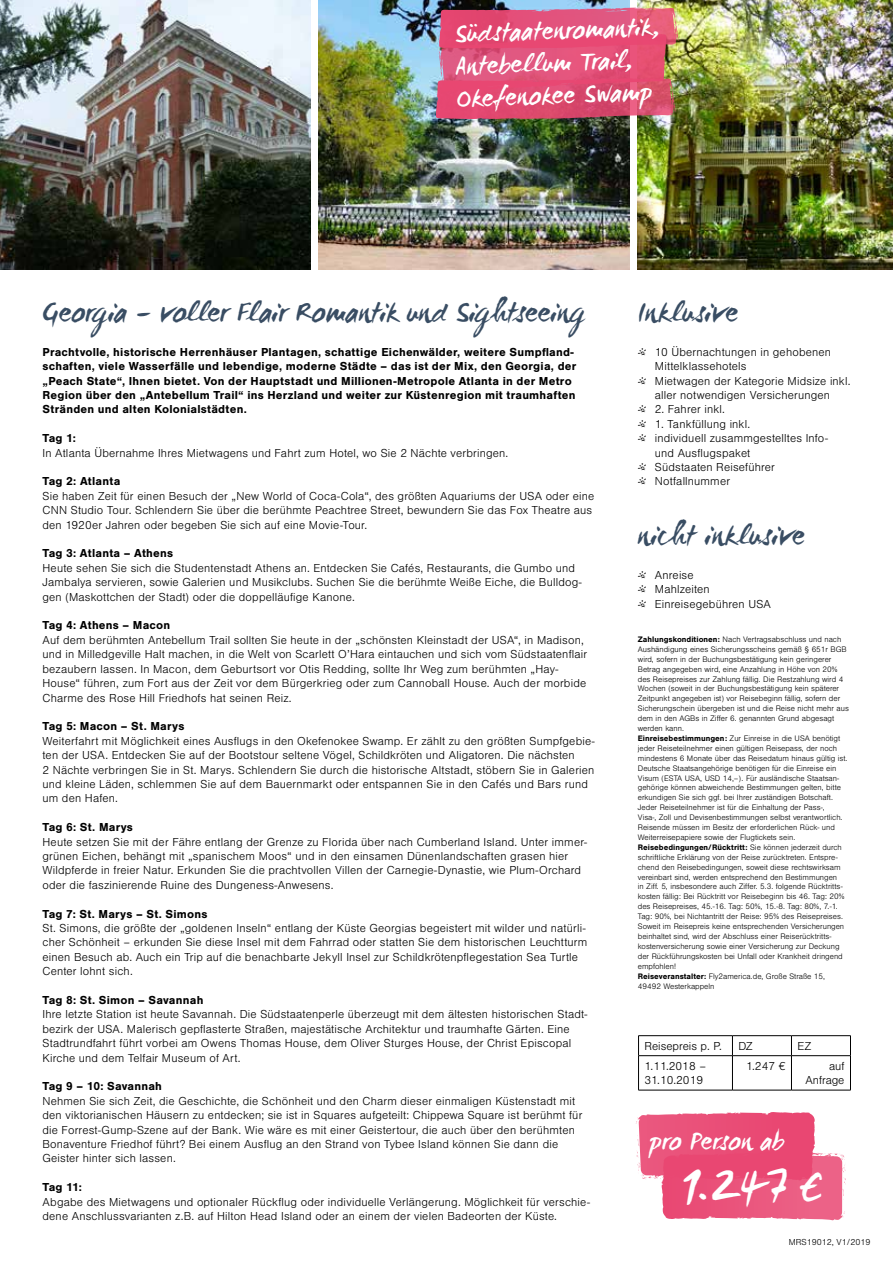
<style>
.page{position:relative;width:893px;height:1263px;background:#fff}
.page>*{position:absolute;margin:0;border:0;box-sizing:border-box;transform-origin:0 0}
.t1{font:45px "WC Mano Negra Bta";color:#fff}
.t2{font:30px "WC Mano Negra Bta";color:#394d63}
.t3{font:27px/32.4px "WC Mano Negra Bta";color:#fff}
.t4{font:300 12px/14.4px "Nimbus San";letter-spacing:.015em;color:#000}
.t5{font:700 12px/14.4px "Nimbus San";letter-spacing:.02em;color:#000}
.t6{font:300 9px "Nimbus San";color:#000}
.t7{font:300 8.25px/9.9px "Nimbus San";color:#000}
.s1{font-weight:700}
</style>
<div class="page">
<img style="left:319px;top:0;width:310px;height:269px">
<img style="left:0;top:0;width:310px;height:269px">
<img style="left:638px;top:0;width:255px;height:269px">
<svg style="left:636px;top:1112px;width:210px;height:108px;background:#ed6b8e"></svg>
<hr style="left:638px;top:1035px;width:94px;height:1px;background:#000">
<svg style="left:638px;top:1036px;width:1px;height:19px"></svg>
<hr style="left:732px;top:1035px;width:59px;height:1px;background:#000">
<svg style="left:732px;top:1036px;width:1px;height:19px"></svg>
<hr style="left:791px;top:1035px;width:60px;height:1px;background:#000">
<svg style="left:791px;top:1036px;width:1px;height:19px"></svg>
<svg style="left:850px;top:1036px;width:1px;height:19px"></svg>
<hr style="left:638px;top:1055px;width:94px;height:1px;background:#000">
<hr style="left:638px;top:1056px;width:1px;height:34px;background:#000">
<hr style="left:732px;top:1055px;width:59px;height:1px;background:#000">
<hr style="left:732px;top:1056px;width:1px;height:34px;background:#000">
<hr style="left:791px;top:1055px;width:60px;height:1px;background:#000">
<hr style="left:791px;top:1056px;width:1px;height:34px;background:#000">
<hr style="left:850px;top:1056px;width:1px;height:34px;background:#000">
<hr style="left:638px;top:1090px;width:94px;height:1px;background:#000">
<hr style="left:732px;top:1090px;width:59px;height:1px;background:#000">
<hr style="left:791px;top:1090px;width:60px;height:1px;background:#000">
<svg style="left:436px;top:7px;width:243px;height:113px;background:#d85576"></svg>
<h3 class="t3" style="left:453px;top:15px;width:207px;rotate:-2deg">Südstaatenromantik,<br>Antebellum Trail,<br>Okefenokee Swamp</h3>
<h2 class="t2" style="left:43px;top:292px;width:544px">Georgia – voller Flair Romantik und Sightseeing</h2>
<p class="t5" style="left:43px;top:345px;width:535px">Prachtvolle, historische Herrenhäuser Plantagen, schattige Eichenwälder, weitere Sumpfland&shy;schaften, viele Wasserfälle und lebendige, moderne Städte – das ist der Mix, den Georgia, der „Peach State“, Ihnen bietet. Von der Hauptstadt und Millionen-Metropole Atlanta in der Metro Region über den „Antebellum Trail“ ins Herzland und weiter zur Küstenregion mit traumhaften Stränden und alten Kolonialstädten.</p>
<p class="t5" style="left:43px;top:431px;width:35px">Tag 1:</p>
<p class="t4" style="left:43px;top:446px;width:467px">In Atlanta Übernahme Ihres Mietwagens und Fahrt zum Hotel, wo Sie 2 Nächte verbringen.</p>
<p class="t5" style="left:43px;top:474px;width:79px">Tag 2: Atlanta</p>
<p class="t4" style="left:43px;top:489px;width:553px">Sie haben Zeit für einen Besuch der „New World of Coca-Cola“, des größten Aquariums der USA oder eine<br>CNN Studio Tour. Schlendern Sie über die berühmte Peachtree Street, bewundern Sie das Fox Theatre aus den 1920er Jahren oder begeben Sie sich auf eine Movie-Tour.</p>
<p class="t5" style="left:43px;top:546px;width:132px">Tag 3: Atlanta – Athens</p>
<p class="t4" style="left:43px;top:561px;width:541px">Heute sehen Sie sich die Studentenstadt Athens an. Entdecken Sie Cafés, Restaurants, die Gumbo und<br>Jambalya servieren, sowie Galerien und Musikclubs. Suchen Sie die berühmte Weiße Eiche, die Bulldog&shy;gen (Maskottchen der Stadt) oder die doppelläufige Kanone.</p>
<p class="t5" style="left:43px;top:618px;width:129px">Tag 4: Athens – Macon</p>
<p class="t4" style="left:43px;top:633px;width:546px">Auf dem berühmten Antebellum Trail sollten Sie heute in der „schönsten Kleinstadt der USA“, in Madison, und in Milledgeville Halt machen, in die Welt von Scarlett O’Hara eintauchen und sich vom Südstaatenflair bezaubern lassen. In Macon, dem Geburtsort vor Otis Redding, sollte Ihr Weg zum berühmten „Hay-House“ führen, zum Fort aus der Zeit vor dem Bürgerkrieg oder zum Cannoball House. Auch der morbide Charme des Rose Hill Friedhofs hat seinen Reiz.</p>
<p class="t5" style="left:43px;top:719px;width:143px">Tag 5: Macon – St. Marys</p>
<p class="t4" style="left:43px;top:734px;width:554px">Weiterfahrt mit Möglichkeit eines Ausflugs in den Okefenokee Swamp. Er zählt zu den größten Sumpfgebie&shy;ten der USA. Entdecken Sie auf der Bootstour seltene Vögel, Schildkröten und Aligatoren. Die nächsten<br>2 Nächte verbringen Sie in St. Marys. Schlendern Sie durch die historische Altstadt, stöbern Sie in Galerien und kleine Läden, schlemmen Sie auf dem Bauernmarkt oder entspannen Sie in den Cafés und Bars rund um den Hafen.</p>
<p class="t5" style="left:43px;top:820px;width:92px">Tag 6: St. Marys</p>
<p class="t4" style="left:43px;top:835px;width:546px">Heute setzen Sie mit der Fähre entlang der Grenze zu Florida über nach Cumberland Island. Unter immer&shy;grünen Eichen, behängt mit „spanischem Moos“ und in den einsamen Dünenlandschaften grasen hier Wildpferde in freier Natur. Erkunden Sie die prachtvollen Villen der Carnegie-Dynastie, wie Plum-Orchard oder die faszinierende Ruine des Dungeness-Anwesens.</p>
<p class="t5" style="left:43px;top:906px;width:166px">Tag 7: St. Marys – St. Simons</p>
<p class="t4" style="left:43px;top:921px;width:546px">St. Simons, die größte der „goldenen Inseln“ entlang der Küste Georgias begeistert mit wilder und natürli&shy;cher Schönheit – erkunden Sie diese Insel mit dem Fahrrad oder statten Sie dem historischen Leuchtturm einen Besuch ab. Auch ein Trip auf die benachbarte Jekyll Insel zur Schildkrötenpflegestation Sea Turtle Center lohnt sich.</p>
<p class="t5" style="left:43px;top:993px;width:162px">Tag 8: St. Simon – Savannah</p>
<p class="t4" style="left:43px;top:1007px;width:546px">Ihre letzte Station ist heute Savannah. Die Südstaatenperle überzeugt mit dem ältesten historischen Stadt&shy;bezirk der USA. Malerisch gepflasterte Straßen, majestätische Architektur und traumhafte Gärten. Eine Stadtrundfahrt führt vorbei am Owens Thomas House, dem Oliver Sturges House, der Christ Episcopal Kirche und dem Telfair Museum of Art.</p>
<p class="t5" style="left:43px;top:1079px;width:121px">Tag 9 – 10: Savannah</p>
<p class="t4" style="left:43px;top:1094px;width:541px">Nehmen Sie sich Zeit, die Geschichte, die Schönheit und den Charm dieser einmaligen Küstenstadt mit den viktorianischen Häusern zu entdecken; sie ist in Squares aufgeteilt: Chippewa Square ist berühmt für die Forrest-Gump-Szene auf der Bank. Wie wäre es mit einer Geistertour, die auch über den berühmten Bonaventure Friedhof führt? Bei einem Ausflug an den Strand von Tybee Island können Sie dann die Geister hinter sich lassen.</p>
<p class="t5" style="left:43px;top:1180px;width:41px">Tag 11:</p>
<p class="t4" style="left:43px;top:1195px;width:549px">Abgabe des Mietwagens und optionaler Rückflug oder individuelle Verlängerung. Möglichkeit für verschie&shy;dene Anschlussvarianten z.B. auf Hilton Head Island oder an einem der vielen Badeorten der Küste.</p>
<h2 class="t2" style="left:638px;top:292px;width:102px">Inklusive</h2>
<p class="t4" style="left:655px;top:345px;width:197px">10 Übernachtungen in gehobenen<br>Mittelklassehotels<br>Mietwagen der Kategorie Midsize inkl. aller notwendigen Versicherungen</p>
<p class="t4" style="left:655px;top:403px;width:72px">2. Fahrer inkl.</p>
<p class="t4" style="left:655px;top:417px;width:175px">1. Tankfüllung inkl.<br>individuell zusammgestelltes Info&shy;und Ausflugspaket<br>Südstaaten Reiseführer<br>Notfallnummer</p>
<h2 class="t2" style="left:638px;top:515px;width:169px">nicht inklusive</h2>
<p class="t4" style="left:655px;top:568px;width:118px">Anreise<br>Mahlzeiten<br>Einreisegebühren USA</p>
<p class="t7" style="left:638px;top:634px;width:213px"><span class="s1">Zahlungskonditionen:</span> Nach Vertragsabschluss und nach Aushändigung eines Sicherungsscheins gemäß § 651r BGB wird, sofern in der Buchungsbestätigung kein geringerer Betrag angegeben wird, eine Anzahlung in Höhe von 20% des Reisepreises zur Zahlung fällig. Die Restzahlung wird 4<br>Wochen (soweit in der Buchungsbestätigung kein späterer Zeitpunkt angegeben ist) vor Reisebeginn fällig, sofern der Sicherungschein übergeben ist und die Reise nicht mehr aus dem in den AGBs in Ziffer 6. genannten Grund abgesagt werden kann.<br><span class="s1">Einreisebestimmungen:</span> Zur Einreise in die USA benötigt jeder Reiseteilnehmer einen gültigen Reisepass, der noch mindestens 6 Monate über das Reisedatum hinaus gültig ist.<br>Deutsche Staatsangehörige benötigen für die Einreise ein Visum (ESTA USA, USD 14,–). Für ausländische Staatsan&shy;gehörige können abweichende Bestimmungen gelten, bitte erkundigen Sie sich ggf. bei Ihrer zuständigen Botschaft.<br>Jeder Reiseteilnehmer ist für die Einhaltung der Pass-,<br>Visa-, Zoll und Devisenbestimmungen selbst verantwortlich.<br>Reisende müssen im Besitz der erforderlichen Rück- und Weiterreisepapiere sowie der Flugtickets sein.<br><span class="s1">Reisebedingungen/Rücktritt:</span> Sie können jederzeit durch schriftliche Erklärung von der Reise zurücktreten. Entspre&shy;chend den Reisebedingungen, soweit diese rechtswirksam vereinbart sind, werden entsprechend den Bestimmungen<br>in Ziff. 5, insbesondere auch Ziffer. 5.3. folgende Rücktritts&shy;kosten fällig: Bei Rücktritt vor Reisebeginn bis 46. Tag: 20% des Reisepreises, 45.-16. Tag: 50%, 15.-8. Tag: 80%, 7.-1.<br>Tag: 90%, bei Nichtantritt der Reise: 95% des Reisepreises.<br>Soweit im Reisepreis keine entsprechenden Versicherungen beinhaltet sind, wird der Abschluss einer Reiserücktritts&shy;kostenversicherung sowie einer Versicherung zur Deckung der Rückführungskosten bei Unfall oder Krankheit dringend empfohlen!<br><span class="s1">Reiseveranstalter:</span> Fly2america.de, Große Straße 15, 49492 Westerkappeln</p>
<p class="t4" style="left:644px;top:1039px;width:79px">Reisepreis p. P.</p>
<p class="t4" style="left:738px;top:1039px;width:16px">DZ</p>
<p class="t4" style="left:797px;top:1039px;width:15px">EZ</p>
<p class="t4" style="left:644px;top:1059px;width:63px">1.11.2018 –<br>31.10.2019</p>
<p class="t4" style="left:746px;top:1059px;width:41px">1.247 €</p>
<p class="t4" style="left:805px;top:1059px;width:40px;text-align:right">auf<br>Anfrage</p>
<h3 class="t3" style="left:650px;top:1122px;width:135px">pro Person ab</h3>
<h1 class="t1" style="left:682px;top:1157px;width:139px">1.247 €</h1>
<p class="t6" style="left:789px;top:1237px;width:83px">MRS19012, V1/2019</p>
</div>
